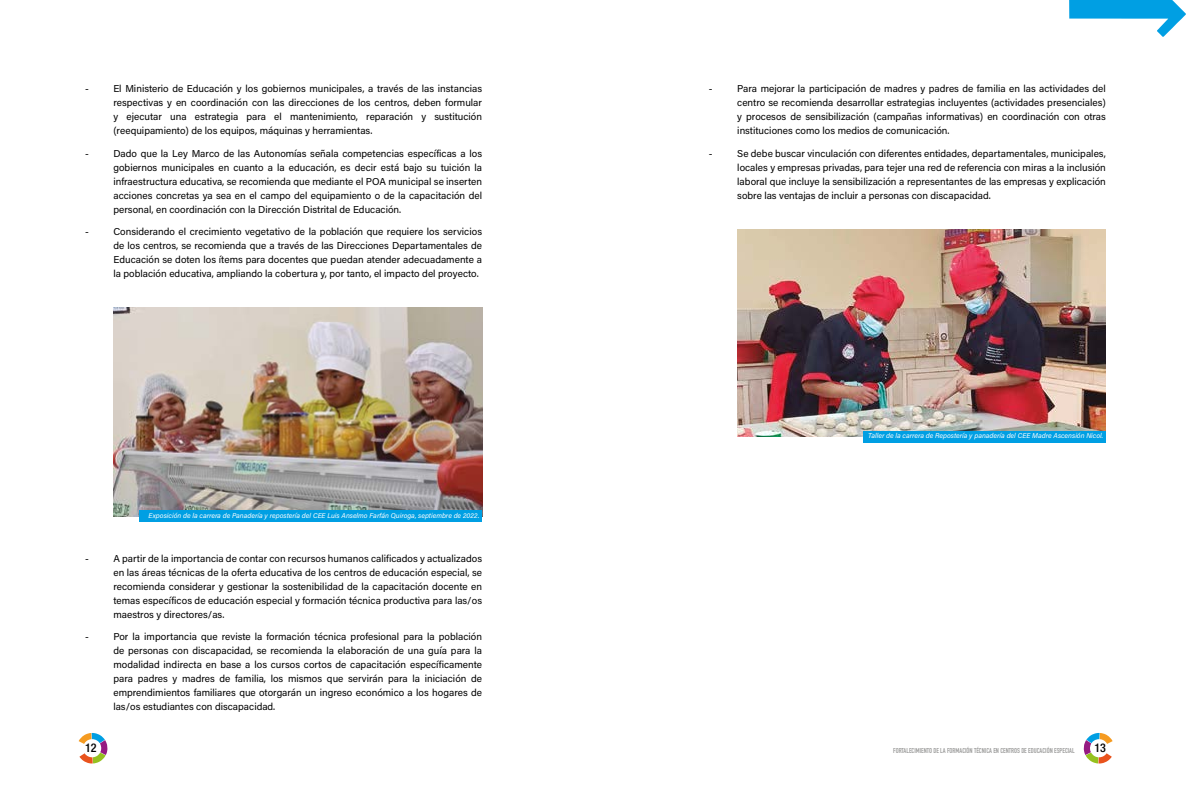
<style>
.page{position:relative;width:1191px;height:794px;background:#fff}
.page>*{position:absolute;margin:0;border:0;box-sizing:border-box;transform-origin:0 0}
.t1{font:500 condensed 12px "Helvetica Neue";color:#000}
.t2{font:10px/14px "Acumin Variable Concept";letter-spacing:.02em;color:#000;text-align:justify}
.t3{font:7px "Acumin Variable Concept";letter-spacing:.015em;color:#fff}
.t4{font:700 7px "DIN Condensed";color:#9d9d9c}
</style>
<div class="page">
<svg style="left:1083px;top:733px;width:29px;height:30px"></svg>
<svg style="left:79px;top:733px;width:29px;height:30px"></svg>
<svg style="left:1069px;top:0;width:117px;height:37px"></svg>
<img style="left:113px;top:308px;width:369px;height:208px">
<img style="left:737px;top:230px;width:369px;height:207px">
<div style="left:139px;top:510px;width:342px;height:12px;background:#009fe3"></div>
<div style="left:863px;top:431px;width:242px;height:11px;background:#009fe3"></div>
<p class="t2" style="left:85px;top:82px;width:5px">-</p>
<p class="t2" style="left:113px;top:82px;width:370px">El Ministerio de Educación y los gobiernos municipales, a través de las instancias respectivas y en coordinación con las direcciones de los centros, deben formular y ejecutar una estrategia para el mantenimiento, reparación y sustitución (reequipamiento) de los equipos, máquinas y herramientas.</p>
<p class="t2" style="left:85px;top:146px;width:5px">-</p>
<p class="t2" style="left:113px;top:146px;width:370px">Dado que la Ley Marco de las Autonomías señala competencias específicas a los gobiernos municipales en cuanto a la educación, es decir está bajo su tuición la infraestructura educativa, se recomienda que mediante el POA municipal se inserten acciones concretas ya sea en el campo del equipamiento o de la capacitación del personal, en coordinación con la Dirección Distrital de Educación.</p>
<p class="t2" style="left:85px;top:225px;width:5px">-</p>
<p class="t2" style="left:113px;top:225px;width:370px">Considerando el crecimiento vegetativo de la población que requiere los servicios de los centros, se recomienda que a través de las Direcciones Departamentales de Educación se doten los ítems para docentes que puedan atender adecuadamente a la población educativa, ampliando la cobertura y, por tanto, el impacto del proyecto.</p>
<p class="t3" style="left:149px;top:510px;width:332px">Exposición de la carrera de Panadería y repostería del CEE Luis Anselmo Farfán Quiroga, septiembre de 2022.</p>
<p class="t2" style="left:85px;top:551px;width:5px">-</p>
<p class="t2" style="left:113px;top:551px;width:370px">A partir de la importancia de contar con recursos humanos calificados y actualizados en las áreas técnicas de la oferta educativa de los centros de educación especial, se recomienda considerar y gestionar la sostenibilidad de la capacitación docente en temas específicos de educación especial y formación técnica productiva para las/os maestros y directores/as.</p>
<p class="t2" style="left:85px;top:629px;width:5px">-</p>
<p class="t2" style="left:113px;top:629px;width:370px">Por la importancia que reviste la formación técnica profesional para la población de personas con discapacidad, se recomienda la elaboración de una guía para la modalidad indirecta en base a los cursos cortos de capacitación específicamente para padres y madres de familia, los mismos que servirán para la iniciación de emprendimientos familiares que otorgarán un ingreso económico a los hogares de las/os estudiantes con discapacidad.</p>
<p class="t2" style="left:709px;top:82px;width:5px">-</p>
<p class="t2" style="left:737px;top:82px;width:370px">Para mejorar la participación de madres y padres de familia en las actividades del centro se recomienda desarrollar estrategias incluyentes (actividades presenciales) y procesos de sensibilización (campañas informativas) en coordinación con otras instituciones como los medios de comunicación.</p>
<p class="t2" style="left:709px;top:146px;width:5px">-</p>
<p class="t2" style="left:737px;top:146px;width:370px">Se debe buscar vinculación con diferentes entidades, departamentales, municipales, locales y empresas privadas, para tejer una red de referencia con miras a la inclusión laboral que incluye la sensibilización a representantes de las empresas y explicación sobre las ventajas de incluir a personas con discapacidad.</p>
<p class="t3" style="left:868px;top:431px;width:236px">Taller de la carrera de Repostería y panadería del CEE Madre Ascensión Nicol.</p>
<p class="t1" style="left:85px;top:740px;width:13px">12</p>
<p class="t4" style="left:893px;top:745px;width:183px">FORTALECIMIENTO DE LA FORMACIÓN TÉCNICA EN CENTROS DE EDUCACIÓN ESPECIAL</p>
<p class="t1" style="left:1094px;top:740px;width:13px">13</p>
</div>
